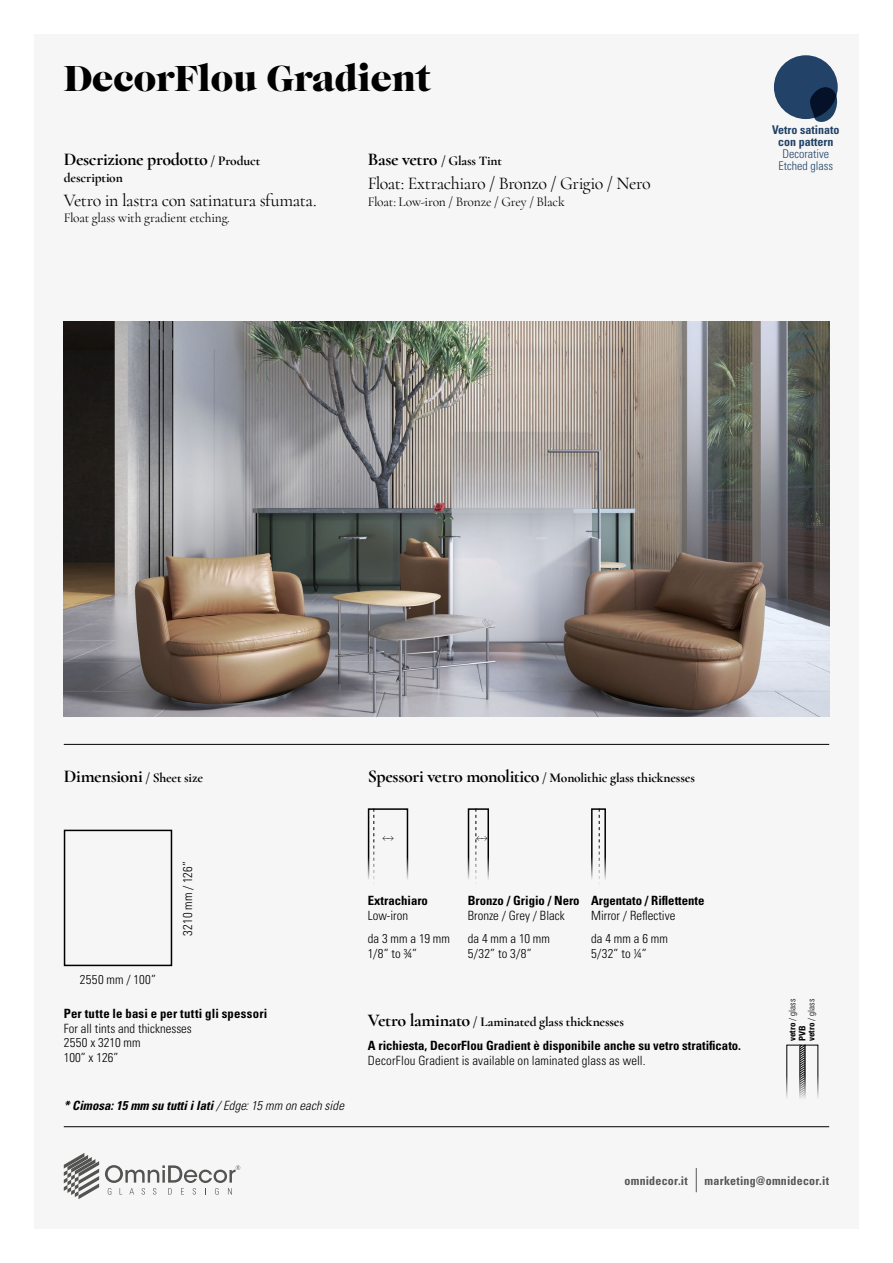
<style>
.page{position:relative;width:893px;height:1263px;background:#fff}
.page>*{position:absolute;margin:0;border:0;box-sizing:border-box;transform-origin:0 0}
.t1{font:37.5px "Caslon Gra D";color:#000}
.t2{font:18px "Cormorant";letter-spacing:-.025em;color:#000}
.t3{font:700 18px "Cormorant";letter-spacing:-.02em;color:#000}
.t4{font:700 13.5px "Cormorant";letter-spacing:-.01em;color:#000}
.t5{font:13.5px "Cormorant";letter-spacing:-.015em;color:#000}
.t6{font:300 condensed 12.75px/23.5px "Univers LT Std";color:#000}
.t7{font:700 condensed 12.75px "Univers LT Std";color:#000}
.t8{font:italic 700 condensed 12.75px "Univers LT Std";color:#000}
.t9{font:700 condensed 12.75px "Univers LT Std";letter-spacing:.02em;color:#000}
.t10{font:300 condensed 12.75px "Univers LT Std";letter-spacing:.025em;color:#000}
.t11{font:700 condensed 12px "Univers LT Std";letter-spacing:.015em;color:#575756}
.t12{font:700 condensed 12px/12px "Univers LT Std";color:#224367;text-align:center}
.t13{font:300 condensed 12px/12px "Univers LT Std";color:#224367;text-align:center}
.t14{font:700 condensed 9px/10.1px "Univers LT Std";color:#000}
.t15{font:300 condensed 9px "Univers LT Std";color:#000}
.s1{font-size:13.5px}
.s2{font-size:18px}
.s3{font-weight:300}
.s4{font-weight:700}
</style>
<div class="page">
<div style="left:34px;top:34px;width:825px;height:1195px;background:#f6f6f6"></div>
<svg style="left:64px;top:1153px;width:35px;height:46px"></svg>
<svg style="left:105px;top:1165px;width:135px;height:29px"></svg>
<hr style="left:64px;top:1126px;width:765px;height:1px;background:#000">
<svg style="left:696px;top:1168px;width:1px;height:24px"></svg>
<hr style="left:64px;top:744px;width:765px;height:1px;background:#000">
<img style="left:64px;top:321px;width:765px;height:395px">
<div style="left:774px;top:55px;width:64px;height:64px;background:#224367;border-radius:50%"></div>
<svg style="left:809px;top:87px;width:29px;height:35px"></svg>
<svg style="left:799px;top:1044px;width:7px;height:55px"></svg>
<div style="left:64px;top:830px;width:108px;height:136px;border:2px solid #000"></div>
<div style="left:591px;top:808px;width:15px;height:77px;border:2px solid #000"></div>
<div style="left:468px;top:808px;width:21px;height:77px;border:2px solid #000"></div>
<div style="left:368px;top:808px;width:40px;height:77px;border:2px solid #000"></div>
<svg style="left:373px;top:809px;width:1px;height:76px"></svg>
<svg style="left:599px;top:809px;width:1px;height:76px"></svg>
<svg style="left:382px;top:836px;width:12px;height:5px"></svg>
<svg style="left:475px;top:809px;width:12px;height:76px"></svg>
<h1 class="t1" style="left:64px;top:56px;width:368px">DecorFlou Gradient</h1>
<h2 class="t3" style="left:64px;top:149px;width:198px">Descrizione prodotto <span class="s1">/ Product</span></h2>
<p class="t4" style="left:64px;top:169px;width:61px">description</p>
<h2 class="t2" style="left:64px;top:189px;width:254px">Vetro in lastra con satinatura sfumata.</h2>
<p class="t5" style="left:64px;top:210px;width:168px">Float glass with gradient etching.</p>
<p class="t4" style="left:368px;top:153px;width:136px"><span class="s2">Base vetro</span> / Glass Tint</p>
<h2 class="t2" style="left:368px;top:173px;width:284px">Float: Extrachiaro / Bronzo / Grigio / Nero</h2>
<p class="t5" style="left:368px;top:193px;width:198px">Float: Low-iron / Bronze / Grey / Black</p>
<p class="t12" style="left:772px;top:123px;width:69px">Vetro satinato con pattern</p>
<p class="t13" style="left:778px;top:147px;width:56px">Decorative<br>Etched glass</p>
<h2 class="t3" style="left:64px;top:765px;width:141px">Dimensioni <span class="s1">/ Sheet size</span></h2>
<p class="t4" style="left:368px;top:770px;width:329px"><span class="s2">Spessori vetro monolitico</span> / Monolithic glass thicknesses</p>
<p class="t10" style="left:80px;top:972px;width:78px">2550 mm / 100”</p>
<p class="t6" style="left:176px;top:935px;width:76px;rotate:-90deg">3210 mm / 126”</p>
<p class="t9" style="left:64px;top:1005px;width:205px">Per tutte le basi e per tutti gli spessori</p>
<p class="t6" style="left:64px;top:1020px;width:130px;line-height:15px">For all tints and thicknesses<br>2550 x 3210 mm<br>100” x 126”</p>
<p class="t8" style="left:64px;top:1097px;width:282px">* Cimosa: 15 mm su tutti i lati <span class="s3">/ Edge: 15 mm on each side</span></p>
<p class="t7" style="left:368px;top:892px;width:62px">Extrachiaro</p>
<p class="t6" style="left:368px;top:903px;width:84px">Low-iron<br>da 3 mm a 19 mm</p>
<p class="t6" style="left:368px;top:942px;width:51px">1/8” to ¾”</p>
<p class="t7" style="left:468px;top:892px;width:113px">Bronzo / Grigio / Nero</p>
<p class="t6" style="left:468px;top:903px;width:99px">Bronze / Grey / Black da 4 mm a 10 mm</p>
<p class="t6" style="left:468px;top:942px;width:65px">5/32” to 3/8”</p>
<p class="t7" style="left:591px;top:892px;width:115px">Argentato / Riflettente</p>
<p class="t6" style="left:591px;top:903px;width:86px">Mirror / Reflective da 4 mm a 6 mm</p>
<p class="t6" style="left:591px;top:942px;width:57px">5/32” to ¼”</p>
<p class="t4" style="left:368px;top:1013px;width:258px"><span class="s2">Vetro laminato</span> / Laminated glass thicknesses</p>
<p class="t7" style="left:368px;top:1037px;width:375px">A richiesta, DecorFlou Gradient è disponibile anche su vetro stratificato.</p>
<p class="t6" style="left:368px;top:1048px;width:279px">DecorFlou Gradient is available on laminated glass as well.</p>
<p class="t14" style="left:787px;top:1041px;width:44px;rotate:-90deg">vetro <span class="s3">/ glass<br></span>PVB</p>
<p class="t15" style="left:806px;top:1041px;width:44px;rotate:-90deg"><span class="s4">vetro</span> / glass</p>
<p class="t11" style="left:624px;top:1173px;width:65px">omnidecor.it</p>
<p class="t11" style="left:705px;top:1173px;width:126px">marketing@omnidecor.it</p>
</div>
